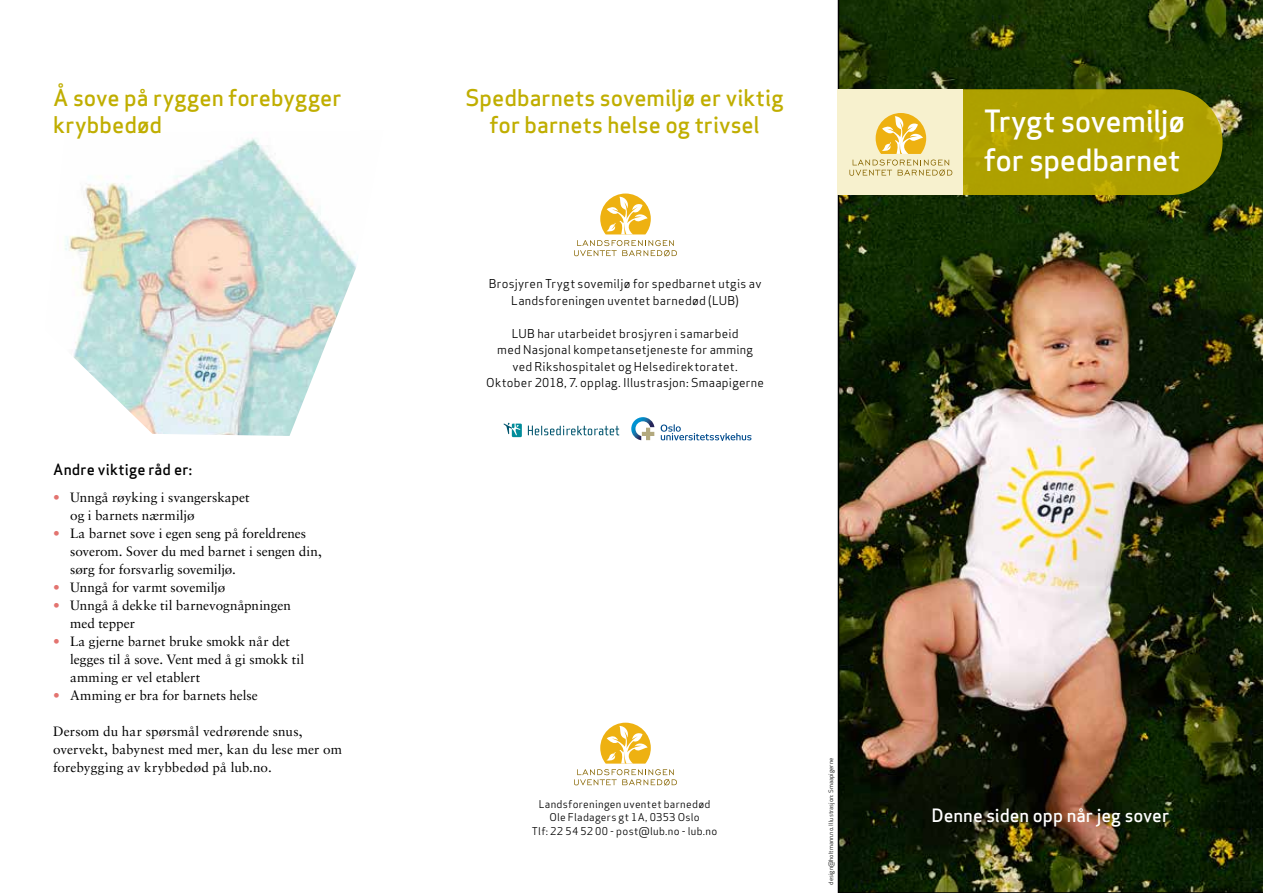
<style>
.page{position:relative;width:1263px;height:893px;background:#fff}
.page>*{position:absolute;margin:0;border:0;box-sizing:border-box;transform-origin:0 0}
.t1{font:30px/39px "Apex Sans Medium ST";letter-spacing:-.015em;color:#fff}
.t2{font:22.5px/27px "Apex Sans Medium ST";color:#c0ae00}
.t3{font:18px "Apex Sans Medium ST";color:#fff}
.t4{font:15px "Apex Sans Medium ST";letter-spacing:.01em;color:#000}
.t5{font:13.5px/18px "Sabon";color:#000}
.t6{font:12px/16.5px "Apex Sans Book T";letter-spacing:.02em;color:#000;text-align:center}
.t7{font:10.5px/13.5px "Apex Sans Book T";letter-spacing:.025em;color:#000;text-align:center}
.t8{font:6px "Apex Sans Book T";color:#000}
.s1{color:#e37470}
</style>
<div class="page">
<img style="left:65px;top:138px;width:293px;height:298px">
<img style="left:838px;top:0;width:425px;height:893px">
<div style="left:837px;top:89px;width:126px;height:106px;background:#f7f1ce"></div>
<svg style="left:661px;top:424px;width:90px;height:16px"></svg>
<svg style="left:631px;top:417px;width:23px;height:23px"></svg>
<svg style="left:504px;top:423px;width:18px;height:14px"></svg>
<svg style="left:528px;top:425px;width:91px;height:10px"></svg>
<svg style="left:574px;top:240px;width:103px;height:16px"></svg>
<svg style="left:600px;top:194px;width:51px;height:40px"></svg>
<svg style="left:574px;top:723px;width:103px;height:62px"></svg>
<svg style="left:849px;top:89px;width:373px;height:106px"></svg>
<h2 class="t2" style="left:53px;top:84px;width:290px">Å sove på ryggen forebygger krybbedød</h2>
<h2 class="t2" style="left:465px;top:84px;width:320px;text-align:center">Spedbarnets sovemiljø er viktig for barnets helse og trivsel</h2>
<p class="t4" style="left:53px;top:460px;width:141px">Andre viktige råd er:</p>
<p class="t5" style="left:70px;top:488px;width:181px;text-indent:-17px"><span class="s1">•</span> Unngå røyking i svangerskapet og i barnets nærmiljø</p>
<p class="t5" style="left:70px;top:524px;width:253px;text-indent:-17px"><span class="s1">•</span> La barnet sove i egen seng på foreldrenes soverom. Sover du med barnet i sengen din, sørg for forsvarlig sovemiljø.</p>
<p class="t5" style="left:53px;top:578px;width:174px"><span class="s1">•</span> Unngå for varmt sovemiljø</p>
<p class="t5" style="left:70px;top:596px;width:222px;text-indent:-17px"><span class="s1">•</span> Unngå å dekke til barnevognåpningen med tepper</p>
<p class="t5" style="left:70px;top:632px;width:236px;text-indent:-17px"><span class="s1">•</span> La gjerne barnet bruke smokk når det legges til å sove. Vent med å gi smokk til amming er vel etablert</p>
<p class="t5" style="left:53px;top:686px;width:206px"><span class="s1">•</span> Amming er bra for barnets helse</p>
<p class="t5" style="left:53px;top:722px;width:290px">Dersom du har spørsmål vedrørende snus, overvekt, babynest med mer, kan du lese mer om forebygging av krybbedød på lub.no.</p>
<p class="t6" style="left:489px;top:276px;width:274px">Brosjyren Trygt sovemiljø for spedbarnet utgis av<br>Landsforeningen uventet barnedød (LUB)</p>
<p class="t6" style="left:486px;top:325px;width:279px">LUB har utarbeidet brosjyren i samarbeid<br>med Nasjonal kompetansetjeneste for amming ved Rikshospitalet og Helsedirektoratet.<br>Oktober 2018, 7. opplag. Illustrasjon: Smaapigerne</p>
<p class="t7" style="left:532px;top:797px;width:187px">Landsforeningen uventet barnedød<br>Ole Fladagers gt 1A, 0353 Oslo<br>Tlf: 22 54 52 00 - post@lub.no - lub.no</p>
<p class="t8" style="left:827px;top:885px;width:128px;rotate:-90deg">design@holtmann.no. Illustrasjon: Smaapigerne</p>
<h1 class="t1" style="left:984px;top:101px;width:203px">Trygt sovemiljø for spedbarnet</h1>
<h3 class="t3" style="left:931px;top:803px;width:239px">Denne siden opp når jeg sover</h3>
</div>
